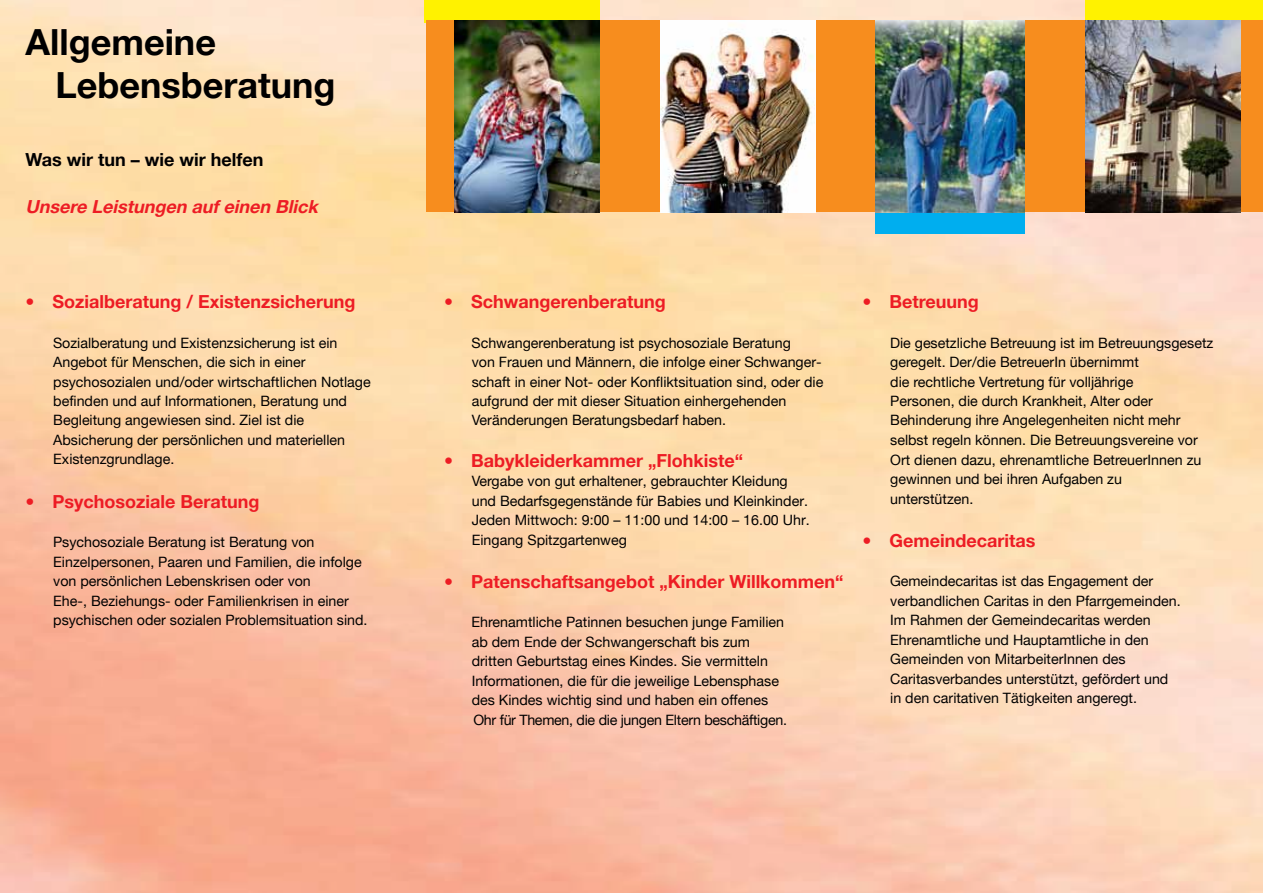
<style>
.page{position:relative;width:1263px;height:893px;background:#fff}
.page>*{position:absolute;margin:0;border:0;box-sizing:border-box;transform-origin:0 0}
.t1{font:700 36px/43.2px "Helvetica Neue";color:#000}
.t2{font:700 18px "Helvetica Neue";color:#ed1c24}
.t3{font:italic 700 18px "Helvetica Neue";color:#ed1c24}
.t4{font:700 18px "Helvetica Neue";color:#000}
.t5{font:14.25px/19.5px "Helvetica Neue";color:#000}
.s1{font-weight:400}
</style>
<div class="page">
<img style="left:0;top:0;width:1263px;height:893px">
<div style="left:1086px;top:0;width:177px;height:20px;background:#fff200"></div>
<div style="left:425px;top:0;width:175px;height:22px;background:#fff200"></div>
<div style="left:426px;top:20px;width:837px;height:191px;background:#f78d1e"></div>
<div style="left:875px;top:211px;width:149px;height:23px;background:#00aeef"></div>
<img style="left:454px;top:20px;width:146px;height:193px">
<img style="left:661px;top:20px;width:154px;height:193px">
<img style="left:875px;top:20px;width:149px;height:192px">
<img style="left:1086px;top:20px;width:154px;height:193px">
<h1 class="t1" style="left:56px;top:19px;width:282px;text-indent:-30px">Allgemeine<br>Lebensberatung</h1>
<p class="t4" style="left:26px;top:149px;width:239px">Was wir tun – wie wir helfen</p>
<p class="t3" style="left:26px;top:196px;width:298px">Unsere Leistungen aufeinen Blick</p>
<p class="t2" style="left:26px;top:290px;width:331px">• Sozialberatung / Existenzsicherung</p>
<p class="t5" style="left:53px;top:332px;width:319px">Sozialberatung und Existenzsicherung ist ein Angebot für Menschen, die sich in einer psychosozialen und/oder wirtschaftlichen Notlage befinden und auf Informationen, Beratung und Begleitung angewiesen sind. Ziel ist die Absicherung der persönlichen und materiellen Existenzgrundlage.</p>
<p class="t2" style="left:26px;top:490px;width:236px">• Psychosoziale Beratung</p>
<p class="t5" style="left:53px;top:532px;width:316px">Psychosoziale Beratung ist Beratung von Einzelpersonen, Paaren und Familien, die infolge von persönlichen Lebenskrisen oder von<br>Ehe-, Beziehungs- oder Familienkrisen in einer psychischen oder sozialen Problemsituation sind.</p>
<p class="t2" style="left:444px;top:290px;width:223px"><span class="s1">•</span> Schwangerenberatung</p>
<p class="t5" style="left:471px;top:332px;width:353px">Schwangerenberatung ist psychosoziale Beratung<br>von Frauen und Männern, die infolge einer Schwanger&shy;schaft in einer Not- oder Konfliktsituation sind, oder die aufgrund der mit dieser Situation einhergehenden Veränderungen Beratungsbedarf haben.</p>
<p class="t2" style="left:444px;top:449px;width:301px"><span class="s1">•</span> Babykleiderkammer „Flohkiste“</p>
<p class="t5" style="left:472px;top:471px;width:339px">Vergabe von gut erhaltener, gebrauchter Kleidung und Bedarfsgegenstände für Babies und Kleinkinder.<br>Jeden Mittwoch: 9:00 – 11:00 und 14:00 – 16.00 Uhr.<br>Eingang Spitzgartenweg</p>
<p class="t2" style="left:444px;top:570px;width:401px">• Patenschaftsangebot „Kinder Willkommen“</p>
<p class="t5" style="left:471px;top:612px;width:317px">Ehrenamtliche Patinnen besuchen junge Familien ab dem Ende der Schwangerschaft bis zum dritten Geburtstag eines Kindes. Sie vermitteln Informationen, die für die jeweilige Lebensphase des Kindes wichtig sind und haben ein offenes Ohr für Themen, die die jungen Eltern beschäftigen.</p>
<p class="t2" style="left:862px;top:290px;width:118px">• Betreuung</p>
<p class="t5" style="left:890px;top:332px;width:325px">Die gesetzliche Betreuung ist im Betreuungsgesetz geregelt. Der/die BetreuerIn übernimmt<br>die rechtliche Vertretung für volljährige<br>Personen, die durch Krankheit, Alter oder Behinderung ihre Angelegenheiten nicht mehr selbst regeln können. Die Betreuungsvereine vor Ort dienen dazu, ehrenamtliche BetreuerInnen zu gewinnen und bei ihren Aufgaben zu<br>unterstützen.</p>
<p class="t2" style="left:862px;top:529px;width:174px">• Gemeindecaritas</p>
<p class="t5" style="left:890px;top:571px;width:292px">Gemeindecaritas ist das Engagement der verbandlichen Caritas in den Pfarrgemeinden.<br>Im Rahmen der Gemeindecaritas werden Ehrenamtliche und Hauptamtliche in den Gemeinden von MitarbeiterInnen des Caritasverbandes unterstützt, gefördert und in den caritativen Tätigkeiten angeregt.</p>
</div>
